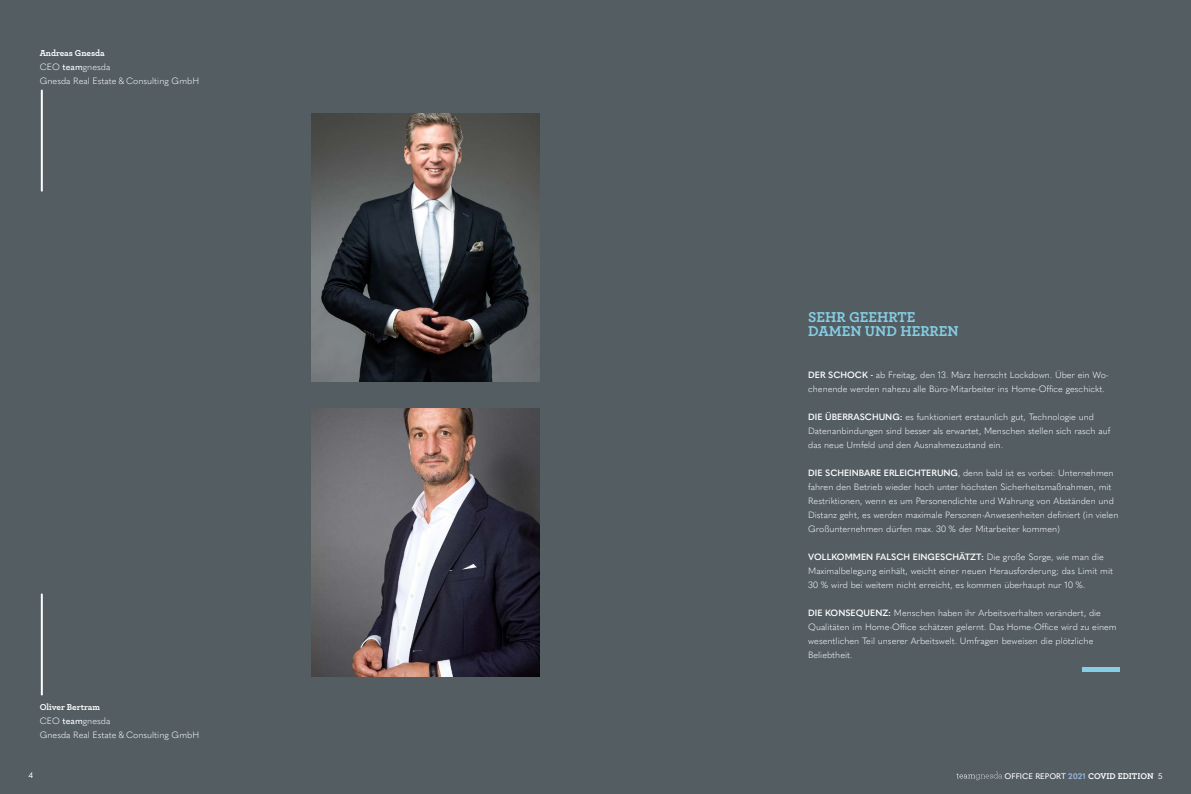
<style>
.page{position:relative;width:1191px;height:794px;background:#535d62}
.page>*{position:absolute;margin:0;border:0;box-sizing:border-box;transform-origin:0 0}
.t1{font:700 15px/14px "Archer";color:#85cee4}
.t2{font:300 9px/14px "Quasimoda";color:#fff}
.t3{font:700 9px "Archer";color:#fff}
.t4{font:500 8px "Quasimoda";color:#fff}
.t5{font:8px "Quasimoda";color:#fff}
.s1{font-weight:500}
.s2{font-weight:600}
.s3{font-weight:700;color:#99b1d6}
.s4{font-family:"Archer";font-weight:700;font-size:8.8px}
.s5{font-weight:400}
</style>
<div class="page">
<div style="left:1082px;top:667px;width:38px;height:5px;background:#85cee4"></div>
<hr style="left:41px;top:90px;width:2px;height:101px;background:#fff">
<hr style="left:41px;top:594px;width:2px;height:100px;background:#fff">
<img style="left:311px;top:408px;width:228px;height:268px">
<img style="left:311px;top:113px;width:228px;height:268px">
<svg style="left:956px;top:771px;width:46px;height:9px"></svg>
<p class="t3" style="left:40px;top:46px;width:66px">Andreas Gnesda</p>
<p class="t2" style="left:40px;top:59px;width:161px">CEO <span class="s1">team</span>gnesda<br>Gnesda Real Estate &amp; Consulting GmbH</p>
<p class="t3" style="left:40px;top:700px;width:62px">Oliver Bertram</p>
<p class="t2" style="left:40px;top:713px;width:161px">CEO <span class="s1">team</span>gnesda<br>Gnesda Real Estate &amp; Consulting GmbH</p>
<h1 class="t1" style="left:808px;top:309px;width:152px">SEHR GEEHRTE<br>DAMEN UND HERREN</h1>
<p class="t2" style="left:808px;top:367px;width:302px"><span class="s2">DER SCHOCK -</span> ab Freitag, den 13. März herrscht Lockdown. Über ein Wo&shy;chenende werden nahezu alle Büro-Mitarbeiter ins Home-Office geschickt.</p>
<p class="t2" style="left:808px;top:409px;width:303px"><span class="s2">DIE ÜBERRASCHUNG:</span> es funktioniert erstaunlich gut, Technologie und<br>Datenanbindungen sind besser als erwartet, Menschen stellen sich rasch auf das neue Umfeld und den Ausnahmezustand ein.</p>
<p class="t2" style="left:808px;top:465px;width:312px"><span class="s2">DIE SCHEINBARE ERLEICHTERUNG</span>, denn bald ist es vorbei: Unternehmen fahren den Betrieb wieder hoch unter höchsten Sicherheitsmaßnahmen, mit Restriktionen, wenn es um Personendichte und Wahrung von Abständen und Distanz geht, es werden maximale Personen-Anwesenheiten definiert (in vielen Großunternehmen dürfen max. 30 % der Mitarbeiter kommen)</p>
<p class="t2" style="left:808px;top:549px;width:306px"><span class="s2">VOLLKOMMEN FALSCH EINGESCHÄTZT:</span> Die große Sorge, wie man die<br>Maximalbelegung einhält, weicht einer neuen Herausforderung; das Limit mit<br>30 % wird bei weitem nicht erreicht, es kommen überhaupt nur 10 %.</p>
<p class="t2" style="left:808px;top:605px;width:310px"><span class="s2">DIE KONSEQUENZ:</span> Menschen haben ihr Arbeitsverhalten verändert, die Qualitäten im Home-Office schätzen gelernt. Das Home-Office wird zu einem wesentlichen Teil unserer Arbeitswelt. Umfragen beweisen die plötzliche Beliebtheit.</p>
<p class="t5" style="left:28px;top:769px;width:6px">4</p>
<p class="t4" style="left:1004px;top:769px;width:160px">OFFICE REPORT <span class="s3">2021</span> <span class="s4">COVID EDITION</span> <span class="s5">5</span></p>
</div>
